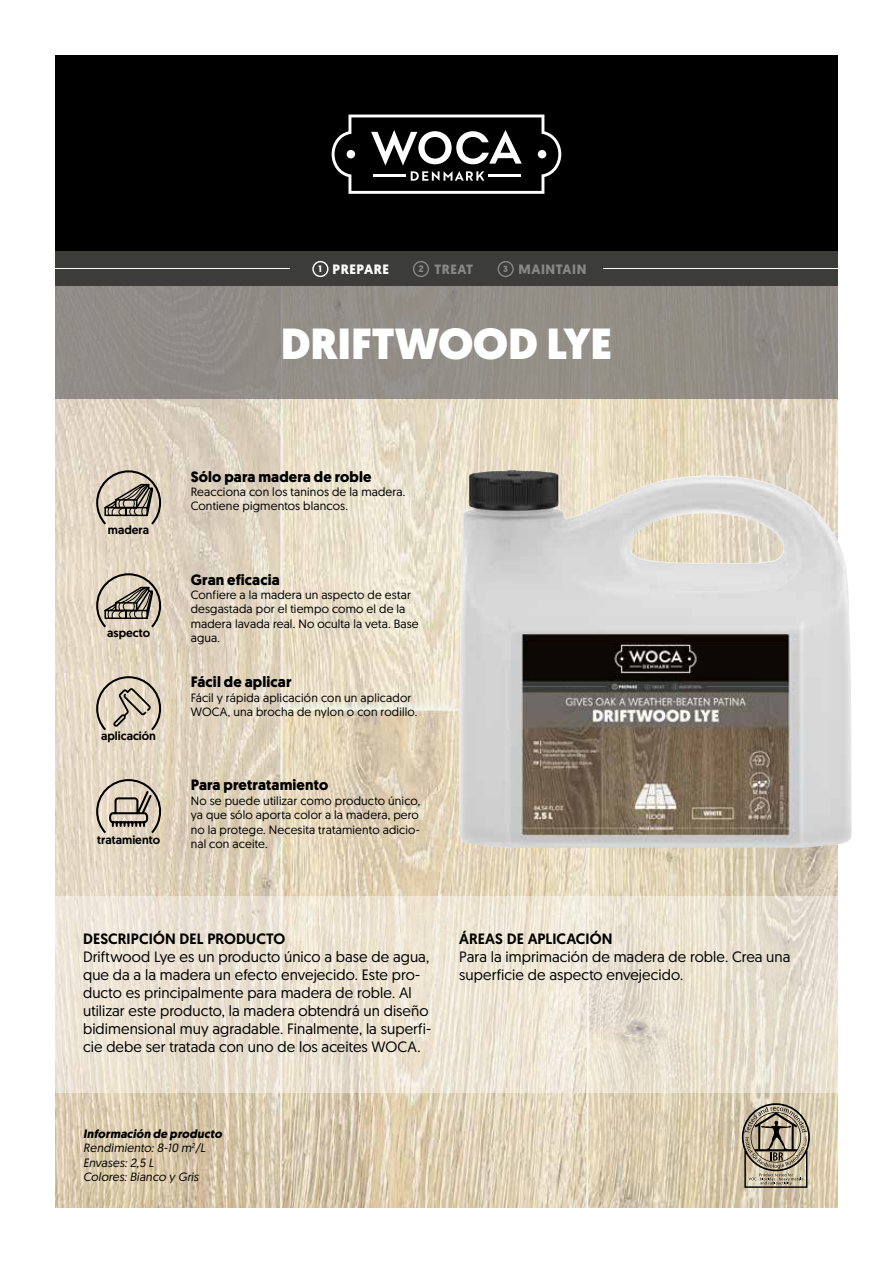
<style>
.page{position:relative;width:893px;height:1263px;background:#fff}
.page>*{position:absolute;margin:0;border:0;box-sizing:border-box;transform-origin:0 0}
.t1{font:900 43.5px "Geomanist";letter-spacing:-.005em;color:#fff}
.t2{font:15px/18px "Geomanist";letter-spacing:.005em;color:#000}
.t3{font:700 15px "Geomanist";letter-spacing:.01em;color:#000}
.t4{font:500 15px "Geomanist";letter-spacing:.005em;color:#000}
.t5{font:700 13.5px "Geomanist";letter-spacing:.04em;color:#878787}
.t6{font:700 13.5px "Geomanist";letter-spacing:.04em;color:#fff}
.t7{font:12px/14.4px "Geomanist";letter-spacing:.015em;color:#000}
.t8{font:italic 12px/14.4px "Geomanist";letter-spacing:.01em;color:#000}
.t9{font:500 12px "Geomanist";color:#000}
.s1{font-size:9.45px}
.s2{font-size:8.85px}
.s3{font-weight:700}
</style>
<div class="page">
<img style="left:55px;top:399px;width:783px;height:809px">
<div style="left:55px;top:55px;width:783px;height:197px;background:#000"></div>
<svg style="left:332px;top:115px;width:229px;height:79px"></svg>
<div style="left:55px;top:286px;width:783px;height:113px;background:#928e86"></div>
<img style="left:459px;top:470px;width:393px;height:378px">
<svg style="left:55px;top:896px;width:783px;height:197px;background:#eae2d2"></svg>
<svg style="left:96px;top:676px;width:65px;height:54px;background:#c2b7a5"></svg>
<svg style="left:96px;top:470px;width:65px;height:54px;background:#aaa092"></svg>
<div style="left:55px;top:252px;width:783px;height:34px;background:#3c3c3b"></div>
<hr style="left:55px;top:268px;width:235px;height:1px;background:#fff">
<hr style="left:603px;top:268px;width:235px;height:1px;background:#fff">
<div style="left:312px;top:261px;width:16px;height:16px;border:1px solid #fff;border-radius:50%"></div>
<div style="left:413px;top:261px;width:16px;height:16px;border:1px solid #878787;border-radius:50%"></div>
<div style="left:498px;top:261px;width:16px;height:16px;border:1px solid #878787;border-radius:50%"></div>
<svg style="left:96px;top:779px;width:65px;height:54px;background:#b5ab9b"></svg>
<svg style="left:96px;top:573px;width:65px;height:54px;background:#aaa192"></svg>
<svg style="left:742px;top:1103px;width:68px;height:85px;background:#9f9581"></svg>
<p class="t6" style="left:319px;top:260px;width:72px"><span class="s1">1</span> PREPARE</p>
<p class="t5" style="left:418px;top:260px;width:56px"><span class="s1">2</span> TREAT</p>
<p class="t5" style="left:503px;top:260px;width:85px"><span class="s2">3</span> MAINTAIN</p>
<h1 class="t1" style="left:281px;top:314px;width:333px">DRIFTWOOD LYE</h1>
<p class="t9" style="left:108px;top:522px;width:43px">madera</p>
<p class="t9" style="left:107px;top:625px;width:44px">aspecto</p>
<p class="t9" style="left:101px;top:727px;width:56px">aplicación</p>
<p class="t9" style="left:97px;top:832px;width:64px">tratamiento</p>
<p class="t3" style="left:191px;top:466px;width:182px">Sólo para madera de roble</p>
<p class="t7" style="left:191px;top:484px;width:216px">Reacciona con los taninos de la madera.<br>Contiene pigmentos blancos.</p>
<p class="t3" style="left:191px;top:569px;width:91px">Gran eficacia</p>
<p class="t7" style="left:191px;top:587px;width:230px">Confiere a la madera un aspecto de estar desgastada por el tiempo como el de la madera lavada real. No oculta la veta. Base agua.</p>
<p class="t3" style="left:191px;top:672px;width:102px">Fácil de aplicar</p>
<p class="t7" style="left:191px;top:690px;width:228px">Fácil y rápida aplicación con un aplicador<br>WOCA, una brocha de nylon o con rodillo.</p>
<p class="t3" style="left:191px;top:775px;width:139px">Para pretratamiento</p>
<p class="t7" style="left:191px;top:793px;width:231px">No se puede utilizar como producto único, ya que sólo aporta color a la madera, pero no la protege. Necesita tratamiento adicio&shy;nal con aceite.</p>
<p class="t4" style="left:83px;top:928px;width:204px">DESCRIPCIÓN DEL PRODUCTO</p>
<p class="t2" style="left:83px;top:947px;width:349px">Driftwood Lye es un producto único a base de agua, que da a la madera un efecto envejecido. Este pro&shy;ducto es principalmente para madera de roble. Al utilizar este producto, la madera obtendrá un diseño bidimensional muy agradable. Finalmente, la superfi&shy;cie debe ser tratada con uno de los aceites WOCA.</p>
<p class="t4" style="left:459px;top:928px;width:155px">ÁREAS DE APLICACIÓN</p>
<p class="t2" style="left:459px;top:947px;width:333px">Para la imprimación de madera de roble. Crea una superficie de aspecto envejecido.</p>
<p class="t8" style="left:83px;top:1126px;width:140px"><span class="s3">Información de producto<br></span>Rendimiento: 8-10 m<sup>2</sup>/L<br>Envases: 2,5 L<br>Colores: Bianco y Gris</p>
</div>
